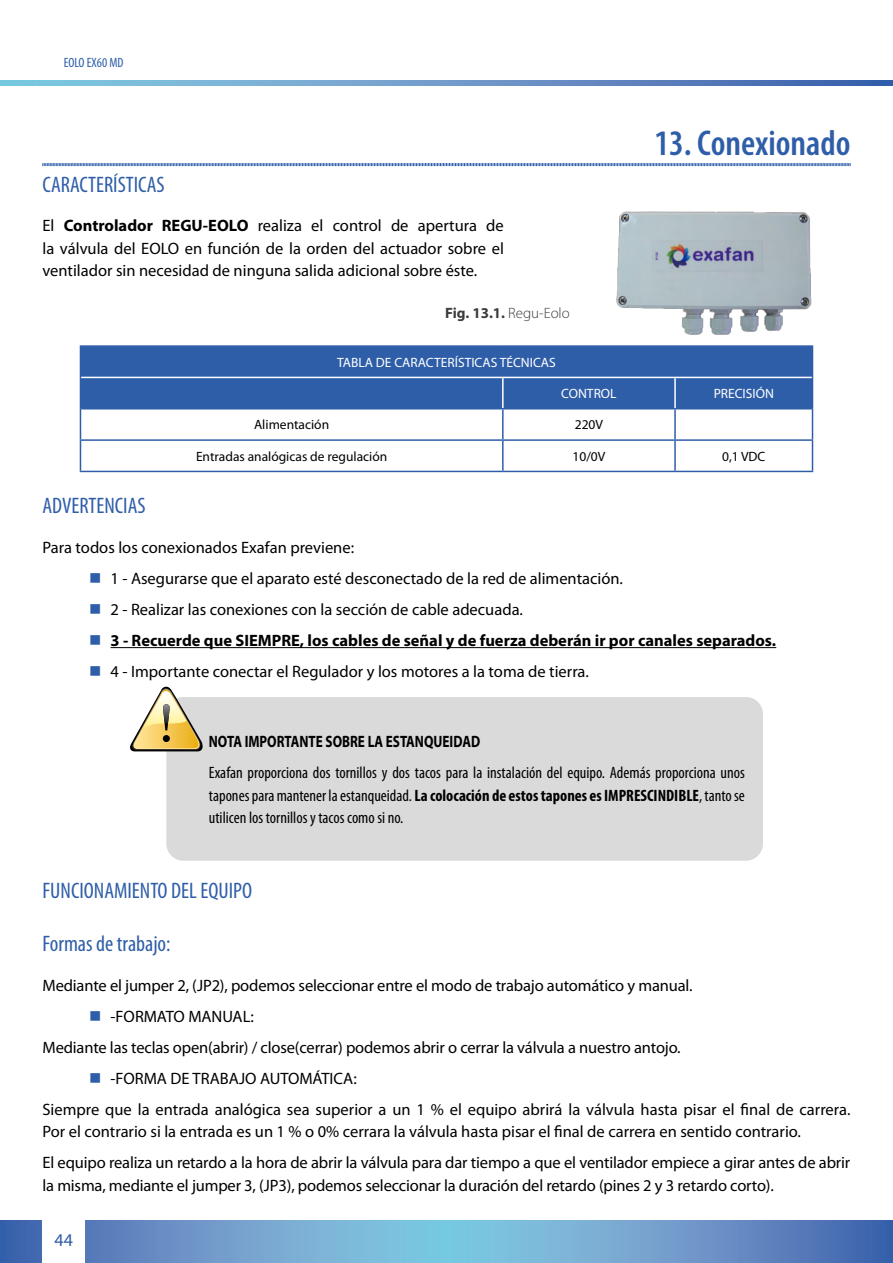
<style>
.page{position:relative;width:893px;height:1263px;background:#fff}
.page>*{position:absolute;margin:0;border:0;box-sizing:border-box;transform-origin:0 0}
.t1{font:600 condensed 36px "Myriad Pro";color:#2f5ea9}
.t2{font:condensed 22.5px "Myriad Pro";color:#2f5ea9}
.t3{font:18px "Myriad Pro";color:#2f5ea9}
.t4{font:16.5px/31px "Myriad Pro";letter-spacing:-.005em;color:#000}
.t5{font:condensed 16.5px/22.5px "Myriad Pro";color:#000;text-align:justify}
.t6{font:700 16.5px "Myriad Pro";color:#000}
.t7{font:700 16.5px "Myriad Pro";color:#000;scale:.8 1}
.t8{font:700 15px "Myriad Pro";color:#3c3c3b}
.t9{font:13.5px "Myriad Pro";color:#000}
.t10{font:13.5px "Myriad Pro";color:#fff}
.t11{font:condensed 13.5px "Myriad Pro";color:#2f5ea9}
.s1{font-weight:700}
.s2{font-weight:300}
</style>
<div class="page">
<svg style="left:0;top:1220px;width:893px;height:43px"></svg>
<svg style="left:0;top:81px;width:893px;height:4px"></svg>
<div style="left:43px;top:1218px;width:42px;height:45px;background:#fff"></div>
<img style="left:616px;top:211px;width:198px;height:142px">
<svg style="left:42px;top:163px;width:809px;height:4px"></svg>
<hr style="left:111px;top:647px;width:665px;height:1px;background:#000">
<div style="left:81px;top:347px;width:731px;height:61px;background:#2f5ea9"></div>
<hr style="left:80px;top:409px;width:1px;height:30px;background:#2f5ea9">
<hr style="left:502px;top:409px;width:2px;height:30px;background:#2f5ea9">
<hr style="left:674px;top:409px;width:2px;height:30px;background:#2f5ea9">
<hr style="left:812px;top:409px;width:1px;height:30px;background:#2f5ea9">
<hr style="left:80px;top:439px;width:423px;height:2px;background:#2f5ea9">
<hr style="left:80px;top:441px;width:1px;height:30px;background:#2f5ea9">
<hr style="left:503px;top:439px;width:172px;height:2px;background:#2f5ea9">
<hr style="left:502px;top:441px;width:2px;height:30px;background:#2f5ea9">
<hr style="left:675px;top:439px;width:138px;height:2px;background:#2f5ea9">
<hr style="left:674px;top:441px;width:2px;height:30px;background:#2f5ea9">
<hr style="left:812px;top:441px;width:1px;height:30px;background:#2f5ea9">
<hr style="left:80px;top:471px;width:423px;height:1px;background:#2f5ea9">
<hr style="left:503px;top:471px;width:172px;height:1px;background:#2f5ea9">
<hr style="left:675px;top:471px;width:138px;height:1px;background:#2f5ea9">
<hr style="left:812px;top:347px;width:1px;height:30px;background:#2f5ea9">
<hr style="left:812px;top:377px;width:1px;height:32px;background:#2f5ea9">
<hr style="left:80px;top:345px;width:423px;height:2px;background:#2f5ea9">
<hr style="left:80px;top:347px;width:1px;height:30px;background:#2f5ea9">
<hr style="left:503px;top:345px;width:172px;height:2px;background:#2f5ea9">
<hr style="left:675px;top:345px;width:138px;height:2px;background:#2f5ea9">
<hr style="left:80px;top:377px;width:1px;height:32px;background:#2f5ea9">
<hr style="left:675px;top:377px;width:137px;height:1px;background:#fff">
<hr style="left:81px;top:408px;width:422px;height:1px;background:#2f5ea9">
<hr style="left:503px;top:408px;width:172px;height:1px;background:#2f5ea9">
<hr style="left:81px;top:377px;width:422px;height:1px;background:#fff">
<hr style="left:503px;top:377px;width:172px;height:1px;background:#fff">
<hr style="left:675px;top:408px;width:137px;height:1px;background:#2f5ea9">
<hr style="left:502px;top:378px;width:2px;height:30px;background:#fff">
<hr style="left:674px;top:378px;width:2px;height:30px;background:#fff">
<div style="left:166px;top:697px;width:597px;height:164px;background:#dadada;border-radius:17px"></div>
<svg style="left:130px;top:686px;width:73px;height:65px"></svg>
<p class="t11" style="left:64px;top:54px;width:61px">EOLO EX60 MD</p>
<h2 class="t2" style="left:43px;top:171px;width:124px">CARACTERÍSTICAS</h2>
<p class="t4" style="left:43px;top:214px;width:463px;line-height:22.5px;text-align:justify">El <span class="s1">Controlador REGU-EOLO</span> realiza el control de apertura de la válvula del EOLO en función de la orden del actuador sobre el ventilador sin necesidad de ninguna salida adicional sobre éste.</p>
<p class="t8" style="left:445px;top:304px;width:126px">Fig. 13.1. <span class="s2">Regu-Eolo</span></p>
<p class="t10" style="left:337px;top:354px;width:220px">TABLA DE CARACTERÍSTICAS TÉCNICAS</p>
<h1 class="t1" style="left:654px;top:123px;width:197px">13. Conexionado</h1>
<p class="t10" style="left:561px;top:385px;width:57px">CONTROL</p>
<p class="t10" style="left:714px;top:385px;width:62px">PRECISIÓN</p>
<p class="t9" style="left:254px;top:417px;width:77px">Alimentación</p>
<p class="t9" style="left:575px;top:417px;width:30px">220V</p>
<p class="t9" style="left:196px;top:448px;width:193px">Entradas analógicas de regulación</p>
<p class="t9" style="left:572px;top:448px;width:34px">10/0V</p>
<p class="t9" style="left:722px;top:448px;width:45px">0,1 VDC</p>
<h2 class="t2" style="left:43px;top:492px;width:105px">ADVERTENCIAS</h2>
<p class="t4" style="left:111px;top:532px;width:514px;text-indent:-68px">Para todos los conexionados Exafan previene:<br>1 - Asegurarse que el aparato esté desconectado de la red de alimentación.<br>2 - Realizar las conexiones con la sección de cable adecuada.</p>
<p class="t6" style="left:110px;top:630px;width:667px">3 - Recuerde que SIEMPRE, los cables de señal y de fuerza deberán ir por canales separados.</p>
<p class="t4" style="left:110px;top:656px;width:480px">4 - Importante conectar el Regulador y los motores a la toma de tierra.</p>
<p class="t7" style="left:209px;top:731px;width:341px">NOTA IMPORTANTE SOBRE LA ESTANQUEIDAD</p>
<p class="t5" style="left:209px;top:761px;width:538px">Exafan proporciona dos tornillos y dos tacos para la instalación del equipo. Además proporciona unos tapones para mantener la estanqueidad. <span class="s1">La colocación de estos tapones es IMPRESCINDIBLE</span>, tanto se utilicen los tornillos y tacos como si no.</p>
<h2 class="t2" style="left:43px;top:877px;width:211px">FUNCIONAMIENTO DEL EQUIPO</h2>
<h2 class="t2" style="left:43px;top:930px;width:130px">Formas de trabajo:</h2>
<p class="t4" style="left:43px;top:969px;width:651px">Mediante el jumper 2, (JP2), podemos seleccionar entre el modo de trabajo automático y manual.</p>
<p class="t4" style="left:111px;top:1000px;width:145px">-FORMATO MANUAL:</p>
<p class="t4" style="left:43px;top:1031px;width:640px">Mediante las teclas open(abrir) / close(cerrar) podemos abrir o cerrar la válvula a nuestro antojo.</p>
<p class="t4" style="left:111px;top:1062px;width:248px">-FORMA DE TRABAJO AUTOMÁTICA:</p>
<p class="t4" style="left:42px;top:1093px;width:810px">Siempre que la entrada analógica sea superior a un 1 % el equipo abrirá la válvula hasta pisar el final de carrera.</p>
<p class="t4" style="left:42px;top:1116px;width:809px">Por el contrario si la entrada es un 1 % o 0% cerrara la válvula hasta pisar el final de carrera en sentido contrario.<br>El equipo realiza un retardo a la hora de abrir la válvula para dar tiempo a que el ventilador empiece a girar antes de abrir</p>
<p class="t4" style="left:42px;top:1169px;width:733px">la misma, mediante el jumper 3, (JP3), podemos seleccionar la duración del retardo (pines 2 y 3 retardo corto).</p>
<p class="t3" style="left:55px;top:1229px;width:20px">44</p>
</div>
